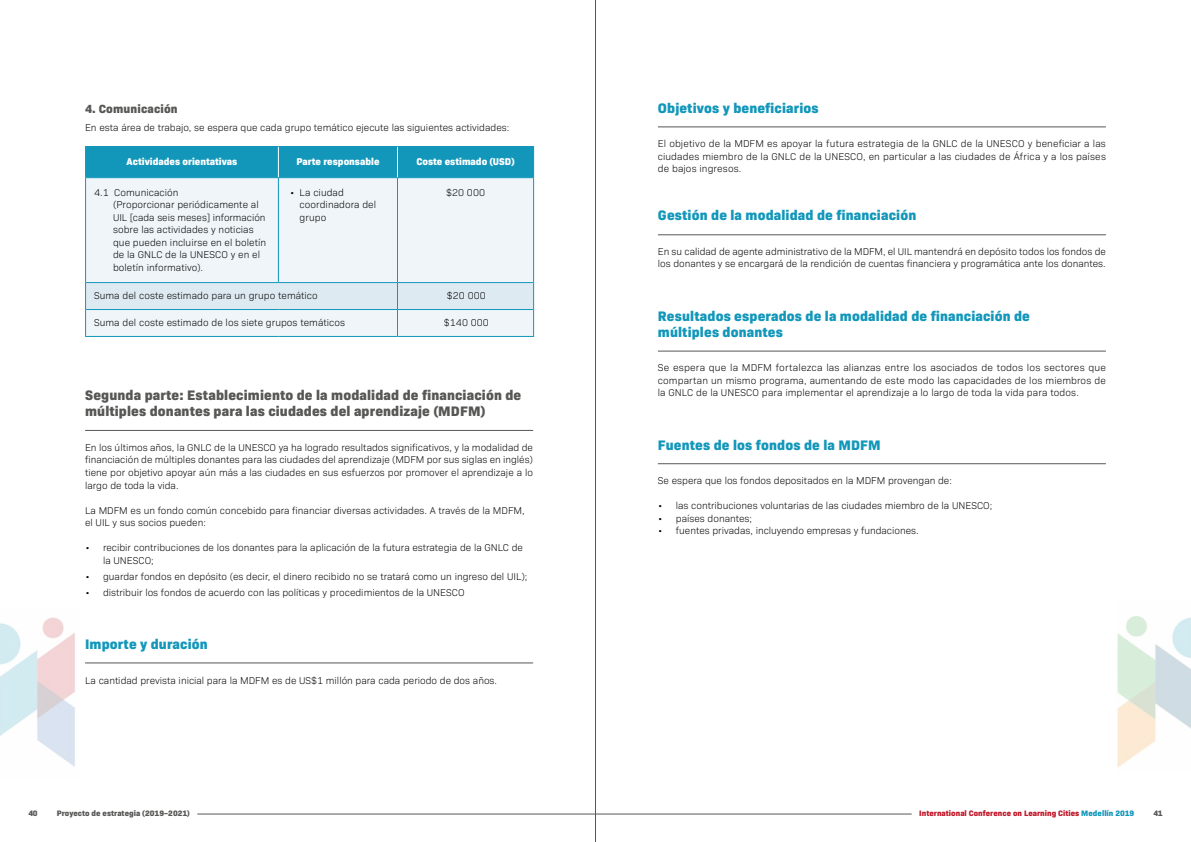
<style>
.page{position:relative;width:1191px;height:842px;background:#fff}
.page>*{position:absolute;margin:0;border:0;box-sizing:border-box;transform-origin:0 0}
.t1{font:800 14px/16px "Bio Sans";letter-spacing:.01em;color:#1297ba}
.t2{font:800 14px/16px "Bio Sans";letter-spacing:.01em;color:#575756}
.t3{font:800 12px "Bio Sans";letter-spacing:.01em;color:#575756}
.t4{font:300 10px/12.5px "Bio Sans";color:#000}
.t5{font:800 10px "Bio Sans";color:#fff}
.t6{font:800 8px "Bio Sans";letter-spacing:.005em;color:#c11628}
.t7{font:800 8px "Bio Sans";letter-spacing:.005em;color:#575756}
.s1{color:#1297ba}
</style>
<div class="page">
<hr style="left:197px;top:814px;width:714px;height:1px;background:#575756">
<div style="left:86px;top:147px;width:447px;height:30px;background:#1297ba"></div>
<div style="left:86px;top:178px;width:447px;height:104px;background:#eff5f9"></div>
<hr style="left:85px;top:146px;width:193px;height:1px;background:#1297ba">
<hr style="left:85px;top:147px;width:1px;height:31px;background:#1297ba">
<hr style="left:278px;top:146px;width:119px;height:1px;background:#1297ba">
<hr style="left:397px;top:146px;width:137px;height:1px;background:#1297ba">
<hr style="left:533px;top:147px;width:1px;height:31px;background:#1297ba">
<hr style="left:85px;top:178px;width:1px;height:105px;background:#1297ba">
<hr style="left:533px;top:178px;width:1px;height:105px;background:#1297ba">
<hr style="left:85px;top:336px;width:193px;height:1px;background:#1297ba">
<hr style="left:278px;top:336px;width:119px;height:1px;background:#1297ba">
<hr style="left:397px;top:336px;width:137px;height:1px;background:#1297ba">
<hr style="left:278px;top:147px;width:1px;height:30px;background:#fff">
<hr style="left:397px;top:147px;width:1px;height:30px;background:#fff">
<hr style="left:86px;top:177px;width:192px;height:1px;background:#1297ba">
<hr style="left:278px;top:177px;width:119px;height:1px;background:#1297ba">
<hr style="left:278px;top:178px;width:1px;height:104px;background:#1297ba">
<hr style="left:397px;top:177px;width:136px;height:1px;background:#1297ba">
<hr style="left:397px;top:178px;width:1px;height:104px;background:#1297ba">
<hr style="left:86px;top:282px;width:192px;height:1px;background:#1297ba">
<hr style="left:278px;top:282px;width:119px;height:1px;background:#1297ba">
<hr style="left:397px;top:282px;width:136px;height:1px;background:#1297ba">
<svg style="left:85px;top:283px;width:449px;height:53px"></svg>
<hr style="left:85px;top:430px;width:448px;height:1px;background:#575756">
<hr style="left:85px;top:662px;width:448px;height:1px;background:#575756">
<hr style="left:658px;top:126px;width:448px;height:1px;background:#575756">
<hr style="left:658px;top:234px;width:448px;height:1px;background:#575756">
<hr style="left:658px;top:351px;width:448px;height:1px;background:#575756">
<hr style="left:658px;top:463px;width:448px;height:1px;background:#575756">
<hr style="left:595px;top:0;width:1px;height:842px;background:#575756">
<img style="left:1117px;top:616px;width:74px;height:151px">
<img style="left:0;top:617px;width:75px;height:150px">
<p class="t3" style="left:85px;top:99px;width:94px">4. Comunicación</p>
<p class="t4" style="left:85px;top:121px;width:426px">En esta área de trabajo, se espera que cada grupo temático ejecute las siguientes actividades:</p>
<p class="t5" style="left:127px;top:154px;width:112px">Actividades orientativas</p>
<p class="t5" style="left:296px;top:154px;width:85px">Parte responsable</p>
<p class="t5" style="left:416px;top:154px;width:100px">Coste estimado (USD)</p>
<p class="t4" style="left:113px;top:185px;width:154px;text-indent:-19px">4.1 Comunicación<br>(Proporcionar periódicamente al<br>UIL [cada seis meses] información sobre las actividades y noticias que pueden incluirse en el boletín de la GNLC de la UNESCO y en el boletín informativo).</p>
<p class="t4" style="left:300px;top:185px;width:78px;text-indent:-10px">• La ciudad coordinadora del grupo</p>
<p class="t4" style="left:446px;top:185px;width:41px">$20 000</p>
<p class="t4" style="left:94px;top:289px;width:225px">Suma del coste estimado para un grupo temático</p>
<p class="t4" style="left:447px;top:289px;width:41px">$20 000</p>
<p class="t4" style="left:94px;top:315px;width:252px">Suma del coste estimado de los siete grupos temáticos</p>
<p class="t4" style="left:444px;top:315px;width:47px">$140 000</p>
<h1 class="t2" style="left:85px;top:386px;width:438px">Segunda parte: Establecimiento de la modalidad de financiación de múltiples donantes para las ciudades del aprendizaje (MDFM)</h1>
<p class="t4" style="left:85px;top:440px;width:449px;text-align:justify">En los últimos años, la GNLC de la UNESCO ya ha logrado resultados significativos, y la modalidad de financiación de múltiples donantes para las ciudades del aprendizaje (MDFM por sus siglas en inglés) tiene por objetivo apoyar aún más a las ciudades en sus esfuerzos por promover el aprendizaje a lo largo de toda la vida.</p>
<p class="t4" style="left:85px;top:503px;width:441px">La MDFM es un fondo común concebido para financiar diversas actividades. A través de la MDFM, el UIL y sus socios pueden:</p>
<p class="t4" style="left:103px;top:540px;width:421px;text-indent:-18px">• recibir contribuciones de los donantes para la aplicación de la futura estrategia de la GNLC de la UNESCO;</p>
<p class="t4" style="left:85px;top:569px;width:444px">• guardar fondos en depósito (es decir, el dinero recibido no se tratará como un ingreso del UIL);</p>
<p class="t4" style="left:85px;top:585px;width:381px">• distribuir los fondos de acuerdo con las políticas y procedimientos de la UNESCO</p>
<h1 class="t1" style="left:85px;top:635px;width:124px">Importe y duración</h1>
<p class="t4" style="left:85px;top:673px;width:413px">La cantidad prevista inicial para la MDFM es de US$1 millón para cada periodo de dos años.</p>
<h1 class="t1" style="left:658px;top:99px;width:162px">Objetivos y beneficiarios</h1>
<p class="t4" style="left:658px;top:137px;width:449px;text-align:justify">El objetivo de la MDFM es apoyar la futura estrategia de la GNLC de la UNESCO y beneficiar a las ciudades miembro de la GNLC de la UNESCO, en particular a las ciudades de África y a los países de bajos ingresos.</p>
<h1 class="t1" style="left:658px;top:206px;width:260px">Gestión de la modalidad de financiación</h1>
<p class="t4" style="left:658px;top:244px;width:449px">En su calidad de agente administrativo de la MDFM, el UIL mantendrá en depósito todos los fondos de los donantes y se encargará de la rendición de cuentas financiera y programática ante los donantes.</p>
<h1 class="t1" style="left:658px;top:307px;width:373px">Resultados esperados de la modalidad de financiación de múltiples donantes</h1>
<p class="t4" style="left:658px;top:361px;width:449px;text-align:justify">Se espera que la MDFM fortalezca las alianzas entre los asociados de todos los sectores que compartan un mismo programa, aumentando de este modo las capacidades de los miembros de la GNLC de la UNESCO para implementar el aprendizaje a lo largo de toda la vida para todos.</p>
<h1 class="t1" style="left:658px;top:436px;width:224px">Fuentes de los fondos de la MDFM</h1>
<p class="t4" style="left:658px;top:474px;width:296px">Se espera que los fondos depositados en la MDFM provengan de:</p>
<p class="t4" style="left:658px;top:499px;width:336px">• las contribuciones voluntarias de las ciudades miembro de la UNESCO;</p>
<p class="t4" style="left:658px;top:511px;width:96px">• países donantes;</p>
<p class="t4" style="left:658px;top:524px;width:262px">• fuentes privadas, incluyendo empresas y fundaciones.</p>
<p class="t7" style="left:28px;top:807px;width:11px">40</p>
<p class="t7" style="left:57px;top:807px;width:135px">Proyecto de estrategia (2019–2021)</p>
<p class="t6" style="left:919px;top:807px;width:216px">International Conference on Learning Cities <span class="s1">Medellín 2019</span></p>
<p class="t7" style="left:1153px;top:807px;width:11px">41</p>
</div>
